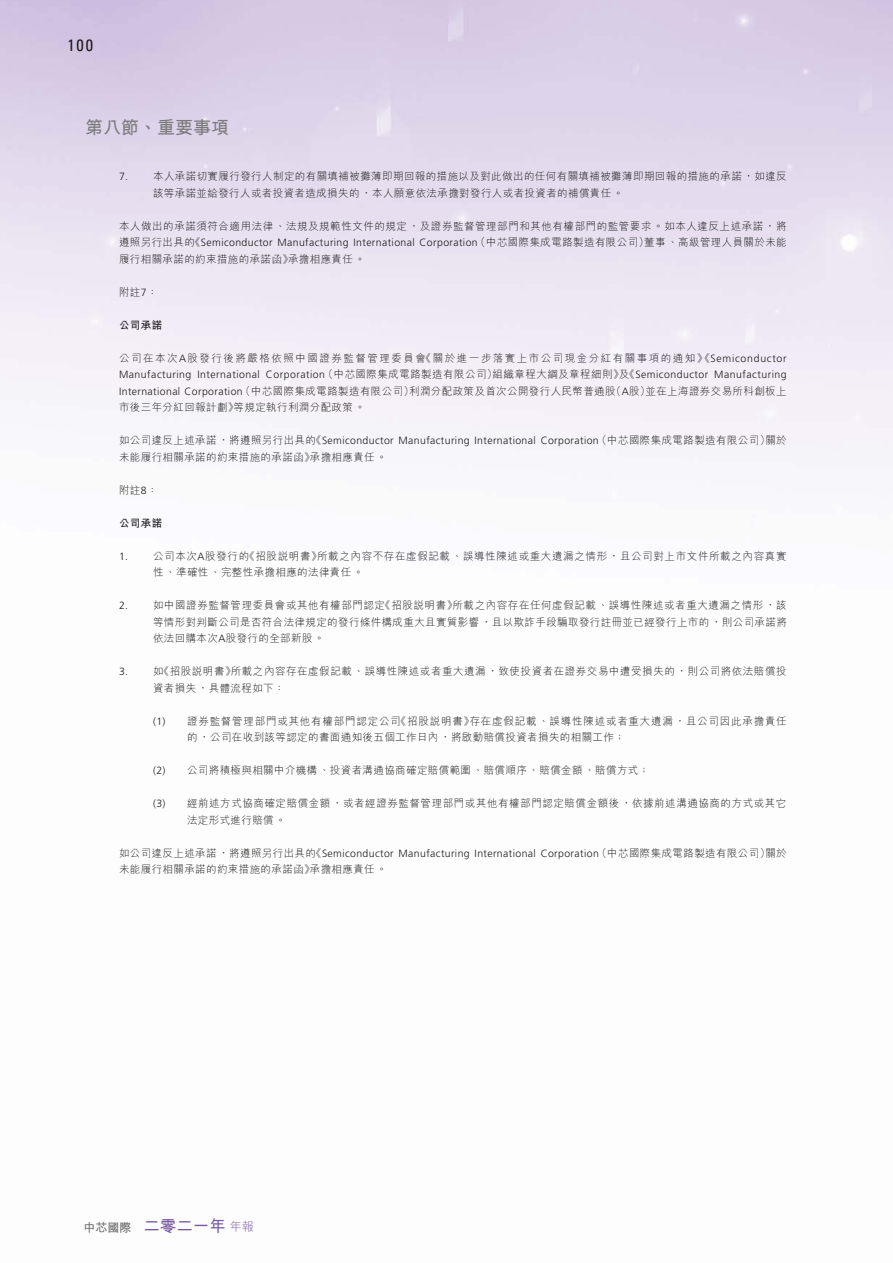
<style>
.page{position:relative;width:893px;height:1263px;background:#fff}
.page>*{position:absolute;margin:0;border:0;box-sizing:border-box;transform-origin:0 0}
.t1{font:700 18px "M Hei HK";color:#7c7b7b}
.t2{font:700 16.5px "M Hei HK";color:#7859a2}
.t3{font:condensed 16.5px "Univers LT Std";color:#1c1c1b}
.t4{font:300 10.5px/16.5px "M Hei HK";letter-spacing:.04em;color:#1c1c1b}
.t5{font:300 10.5px "Frutiger LT Std";letter-spacing:.035em;color:#1c1c1b}
.t6{font:300 10.5px/16.5px "M Hei HK";letter-spacing:.075em;color:#1c1c1b}
.t7{font:300 10.5px/16.5px "M Hei HK";letter-spacing:.06em;color:#1c1c1b}
.t8{font:300 10.5px "M Hei HK";letter-spacing:.14em;color:#1c1c1b}
.t9{font:700 10.5px "M Hei HK";letter-spacing:.035em;color:#1c1c1b}
.s1{font-family:"Frutiger LT Std"}
.s2{font-family:"M Hei HK"}
.s3{font-size:12px;color:#6f6f6f}
.s4{font-weight:300;font-size:12px}
</style>
<div class="page">
<h2 class="t3" style="left:67px;top:35px;width:27px">100</h2>
<h1 class="t1" style="left:85px;top:114px;width:145px">第八節、重要事項</h1>
<p class="t4" style="left:153px;top:168px;width:635px;text-indent:-34px"><span class="s1">7.</span> 本人承諾切實履行發行人制定的有關填補被攤薄即期回報的措施以及對此做出的任何有關填補被攤薄即期回報的措施的承諾，如違反該等承諾並給發行人或者投資者造成損失的，本人願意依法承擔對發行人或者投資者的補償責任。</p>
<p class="t4" style="left:119px;top:217px;width:669px">本人做出的承諾須符合適用法律、法規及規範性文件的規定，及證券監督管理部門和其他有權部門的監管要求。如本人違反上述承諾，將</p>
<p class="t5" style="left:119px;top:237px;width:669px"><span class="s2">遵照另行出具的《</span>Semiconductor Manufacturing International Corporation<span class="s2">（中芯國際集成電路製造有限公司）董事、高級管理人員關於未能</span></p>
<p class="t4" style="left:119px;top:250px;width:248px">履行相關承諾的約束措施的承諾函》承擔相應責任。</p>
<p class="t4" style="left:119px;top:283px;width:40px">附註<span class="s1">7</span>：</p>
<p class="t9" style="left:119px;top:317px;width:45px">公司承諾</p>
<p class="t8" style="left:119px;top:350px;width:669px">公司在本次<span class="s1">A</span>股發行後將嚴格依照中國證券監督管理委員會《關於進一步落實上市公司現金分紅有關事項的通知》《<span class="s1">Semiconductor</span></p>
<p class="t5" style="left:119px;top:369px;width:669px">Manufacturing International Corporation<span class="s2">（中芯國際集成電路製造有限公司）組織章程大綱及章程細則》及《</span>Semiconductor Manufacturing</p>
<p class="t4" style="left:119px;top:382px;width:669px"><span class="s1">International Corporation</span>（中芯國際集成電路製造有限公司）利潤分配政策及首次公開發行人民幣普通股（<span class="s1">A</span>股）並在上海證券交易所科創板上市後三年分紅回報計劃》等規定執行利潤分配政策。</p>
<p class="t5" style="left:119px;top:434px;width:669px"><span class="s2">如公司違反上述承諾，將遵照另行出具的《</span>Semiconductor Manufacturing International Corporation<span class="s2">（中芯國際集成電路製造有限公司）關於</span></p>
<p class="t4" style="left:119px;top:448px;width:269px">未能履行相關承諾的約束措施的承諾函》承擔相應責任。</p>
<p class="t4" style="left:119px;top:481px;width:40px">附註<span class="s1">8</span>：</p>
<p class="t9" style="left:119px;top:515px;width:45px">公司承諾</p>
<p class="t7" style="left:153px;top:547px;width:635px;text-indent:-34px"><span class="s1">1.</span> 公司本次<span class="s1">A</span>股發行的《招股說明書》所載之內容不存在虛假記載、誤導性陳述或重大遺漏之情形，且公司對上市文件所載之內容真實性、準確性、完整性承擔相應的法律責任。</p>
<p class="t4" style="left:153px;top:597px;width:635px;text-align:justify;text-indent:-34px"><span class="s1">2.</span> 如中國證券監督管理委員會或其他有權部門認定《招股說明書》所載之內容存在任何虛假記載、誤導性陳述或者重大遺漏之情形，該等情形對判斷公司是否符合法律規定的發行條件構成重大且實質影響，且以欺詐手段騙取發行註冊並已經發行上市的，則公司承諾將依法回購本次<span class="s1">A</span>股發行的全部新股。</p>
<p class="t4" style="left:153px;top:663px;width:635px;text-indent:-34px"><span class="s1">3.</span> 如《招股說明書》所載之內容存在虛假記載、誤導性陳述或者重大遺漏，致使投資者在證券交易中遭受損失的，則公司將依法賠償投資者損失，具體流程如下：</p>
<p class="t6" style="left:187px;top:712px;width:601px;text-indent:-34px"><span class="s1">(1)</span> 證券監督管理部門或其他有權部門認定公司《招股說明書》存在虛假記載、誤導性陳述或者重大遺漏，且公司因此承擔責任的，公司在收到該等認定的書面通知後五個工作日內，將啟動賠償投資者損失的相關工作；</p>
<p class="t4" style="left:153px;top:762px;width:498px"><span class="s1">(2)</span> 公司將積極與相關中介機構、投資者溝通協商確定賠償範圍、賠償順序、賠償金額、賠償方式；</p>
<p class="t4" style="left:187px;top:795px;width:601px;text-indent:-34px"><span class="s1">(3)</span> 經前述方式協商確定賠償金額，或者經證券監督管理部門或其他有權部門認定賠償金額後，依據前述溝通協商的方式或其它法定形式進行賠償。</p>
<p class="t5" style="left:119px;top:847px;width:669px"><span class="s2">如公司違反上述承諾，將遵照另行出具的《</span>Semiconductor Manufacturing International Corporation<span class="s2">（中芯國際集成電路製造有限公司）關於</span></p>
<p class="t4" style="left:119px;top:861px;width:269px">未能履行相關承諾的約束措施的承諾函》承擔相應責任。</p>
<h2 class="t2" style="left:83px;top:1213px;width:172px"><span class="s3">中芯國際</span> 二零二一年<span class="s4">年報</span></h2>
</div>
